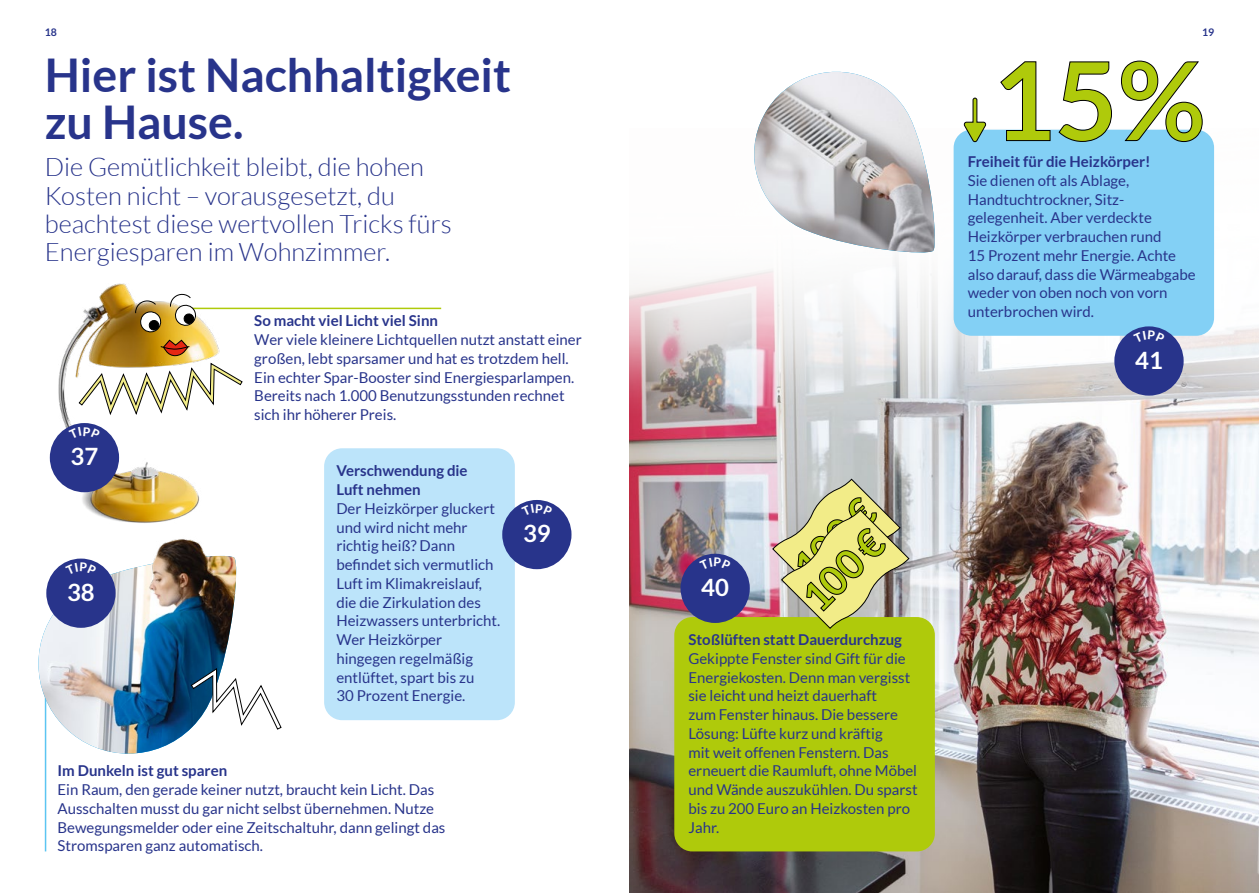
<style>
.page{position:relative;width:1259px;height:893px;background:#fff}
.page>*{position:absolute;margin:0;border:0;box-sizing:border-box;transform-origin:0 0}
.t1{font:700 46.5px/46.8px "Lato";color:#28348b}
.t2{font:300 25.5px/28.2px "Lato";color:#28348b}
.t3{font:700 23.85px "Lato";color:#fff}
.t4{font:15px/18.8px "Lato";color:#28348b}
.t5{font:700 15px/18.8px "Lato";color:#28348b}
.t6{font:700 10.5px "Lato";color:#28348b}
</style>
<div class="page">
<img style="left:629px;top:129px;width:630px;height:764px">
<div style="left:324px;top:448px;width:191px;height:272px;background:#bce4fa;border-radius:18px"></div>
<hr style="left:140px;top:308px;width:301px;height:1px;background:#afca0b">
<img style="left:49px;top:283px;width:199px;height:239px">
<div style="left:674px;top:617px;width:261px;height:234px;background:#afca0b;border-radius:18px"></div>
<div style="left:953px;top:130px;width:261px;height:206px;background:#83d0f5;border-radius:18px"></div>
<svg style="left:1000px;top:60px;width:203px;height:82px"></svg>
<svg style="left:963px;top:97px;width:24px;height:46px"></svg>
<hr style="left:45px;top:670px;width:1px;height:181px;background:#5bc5f2">
<img style="left:746px;top:72px;width:192px;height:182px">
<img style="left:122px;top:519px;width:114px;height:33px">
<svg style="left:772px;top:478px;width:138px;height:151px;background:#c2c17f"></svg>
<img style="left:78px;top:292px;width:165px;height:124px">
<div style="left:50px;top:423px;width:69px;height:69px;background:#28348b;border-radius:50%"></div>
<div style="left:62px;top:435px;width:45px;height:45px;border:1px solid #28348b;border-radius:50%"></div>
<div style="left:502px;top:500px;width:69px;height:69px;background:#28348b;border-radius:50%"></div>
<div style="left:514px;top:512px;width:45px;height:45px;border:1px solid #28348b;border-radius:50%"></div>
<div style="left:680px;top:554px;width:70px;height:69px;background:#28348b;border-radius:50%"></div>
<div style="left:692px;top:566px;width:45px;height:45px;border:1px solid #28348b;border-radius:50%"></div>
<div style="left:1114px;top:326px;width:69px;height:70px;background:#28348b;border-radius:50%"></div>
<div style="left:1126px;top:339px;width:45px;height:44px;border:1px solid #28348b;border-radius:50%"></div>
<svg style="left:72px;top:435px;width:25px;height:4px"></svg>
<img style="left:38px;top:552px;width:244px;height:210px">
<svg style="left:524px;top:512px;width:25px;height:4px"></svg>
<svg style="left:702px;top:566px;width:25px;height:4px"></svg>
<svg style="left:1133px;top:330px;width:32px;height:13px"></svg>
<p class="t6" style="left:45px;top:26px;width:14px">18</p>
<p class="t6" style="left:1202px;top:26px;width:14px">19</p>
<h1 class="t1" style="left:45px;top:51px;width:468px">Hier ist Nachhaltigkeit zu Hause.</h1>
<h2 class="t2" style="left:45px;top:153px;width:408px">Die Gemütlichkeit bleibt, die hohen Kosten nicht – vorausgesetzt, du beachtest diese wertvollen Tricks fürs Energiesparen im Wohnzimmer.</h2>
<h3 class="t3" style="left:71px;top:443px;width:29px">37</h3>
<h3 class="t3" style="left:67px;top:579px;width:29px">38</h3>
<p class="t5" style="left:254px;top:311px;width:185px">So macht viel Licht viel Sinn</p>
<p class="t4" style="left:254px;top:330px;width:329px">Wer viele kleinere Lichtquellen nutzt anstatt einer großen, lebt sparsamer und hat es trotzdem hell.<br>Ein echter Spar-Booster sind Energiesparlampen.<br>Bereits nach 1.000 Benutzungsstunden rechnet sich ihr höherer Preis.</p>
<p class="t5" style="left:336px;top:461px;width:133px">Verschwendung die<br>Luft nehmen</p>
<p class="t4" style="left:336px;top:499px;width:165px">Der Heizkörper gluckert und wird nicht mehr richtig heiß? Dann befindet sich vermutlich<br>Luft im Klimakreislauf, die die Zirkulation des<br>Heizwassers unterbricht.<br>Wer Heizkörper hingegen regelmäßig entlüftet, spart bis zu<br>30 Prozent Energie.</p>
<h3 class="t3" style="left:523px;top:520px;width:29px">39</h3>
<p class="t5" style="left:58px;top:761px;width:171px">Im Dunkeln ist gut sparen</p>
<p class="t4" style="left:58px;top:780px;width:389px">Ein Raum, den gerade keiner nutzt, braucht kein Licht. Das Ausschalten musst du gar nicht selbst übernehmen. Nutze Bewegungsmelder oder eine Zeitschaltuhr, dann gelingt das Stromsparen ganz automatisch.</p>
<p class="t5" style="left:967px;top:152px;width:184px">Freiheit für die Heizkörper!</p>
<p class="t4" style="left:967px;top:171px;width:229px">Sie dienen oft als Ablage,<br>Handtuchtrockner, Sitz&shy;gelegenheit. Aber verdeckte<br>Heizkörper verbrauchen rund<br>15 Prozent mehr Energie. Achte also darauf, dass die Wärmeabgabe weder von oben noch von vorn unterbrochen wird.</p>
<h3 class="t3" style="left:1135px;top:346px;width:29px">41</h3>
<h3 class="t3" style="left:701px;top:574px;width:29px">40</h3>
<p class="t5" style="left:688px;top:630px;width:215px">Stoßlüften statt Dauerdurchzug</p>
<p class="t4" style="left:688px;top:649px;width:231px">Gekippte Fenster sind Gift für die<br>Energiekosten. Denn man vergisst sie leicht und heizt dauerhaft<br>zum Fenster hinaus. Die bessere<br>Lösung: Lüfte kurz und kräftig<br>mit weit offenen Fenstern. Das erneuert die Raumluft, ohne Möbel und Wände auszukühlen. Du sparst bis zu 200 Euro an Heizkosten pro<br>Jahr.</p>
</div>
